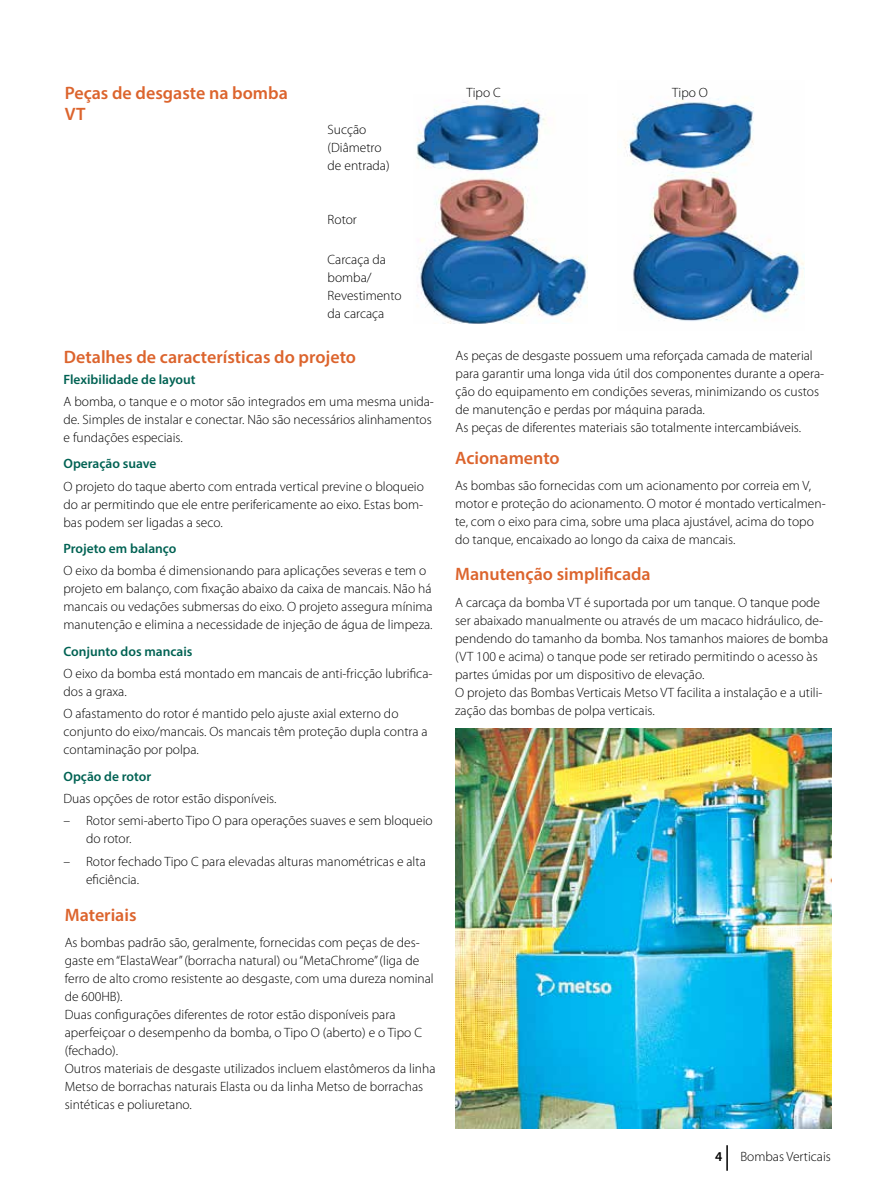
<style>
.page{position:relative;width:893px;height:1191px;background:#fff}
.page>*{position:absolute;margin:0;border:0;box-sizing:border-box;transform-origin:0 0}
.t1{font:600 18px "Myriad Pro";color:#dc642d}
.t2{font:300 13.5px/18px "Myriad Pro";color:#000}
.t3{font:600 13.5px "Myriad Pro";color:#006253}
.t4{font:600 13.5px "Myriad Pro";color:#000}
</style>
<div class="page">
<hr style="left:726px;top:1145px;width:2px;height:25px;background:#000">
<img style="left:624px;top:98px;width:181px;height:223px">
<img style="left:416px;top:100px;width:172px;height:223px">
<img style="left:455px;top:729px;width:376px;height:399px">
<h1 class="t1" style="left:65px;top:82px;width:225px">Peças de desgaste na bomba</h1>
<p class="t2" style="left:466px;top:84px;width:36px">Tipo C</p>
<p class="t2" style="left:672px;top:84px;width:37px">Tipo O</p>
<h1 class="t1" style="left:65px;top:103px;width:22px">VT</h1>
<p class="t2" style="left:328px;top:120px;width:63px">Sucção (Diâmetro de entrada)</p>
<p class="t2" style="left:328px;top:210px;width:31px">Rotor</p>
<p class="t2" style="left:328px;top:250px;width:76px">Carcaça da bomba/<br>Revestimento da carcaça</p>
<h1 class="t1" style="left:64px;top:345px;width:294px">Detalhes de características do projeto</h1>
<p class="t3" style="left:64px;top:370px;width:134px">Flexibilidade de layout</p>
<p class="t2" style="left:64px;top:392px;width:372px">A bomba, o tanque e o motor são integrados em uma mesma unida&shy;de. Simples de instalar e conectar. Não são necessários alinhamentos e fundações especiais.</p>
<p class="t3" style="left:64px;top:455px;width:94px">Operação suave</p>
<p class="t2" style="left:64px;top:477px;width:362px;text-align:justify">O projeto do taque aberto com entrada vertical previne o bloqueio do ar permitindo que ele entre perifericamente ao eixo. Estas bom&shy;bas podem ser ligadas a seco.</p>
<p class="t3" style="left:64px;top:540px;width:114px">Projeto em balanço</p>
<p class="t2" style="left:64px;top:562px;width:371px">O eixo da bomba é dimensionando para aplicações severas e tem o projeto em balanço, com fixação abaixo da caixa de mancais. Não há mancais ou vedações submersas do eixo. O projeto assegura mínima manutenção e elimina a necessidade de injeção de água de limpeza.</p>
<p class="t3" style="left:64px;top:643px;width:131px">Conjunto dos mancais</p>
<p class="t2" style="left:64px;top:665px;width:370px">O eixo da bomba está montado em mancais de anti-fricção lubrifica&shy;dos a graxa.</p>
<p class="t2" style="left:64px;top:705px;width:366px">O afastamento do rotor é mantido pelo ajuste axial externo do conjunto do eixo/mancais. Os mancais têm proteção dupla contra a contaminação por polpa.</p>
<p class="t3" style="left:64px;top:768px;width:89px">Opção de rotor</p>
<p class="t2" style="left:64px;top:790px;width:215px">Duas opções de rotor estão disponíveis.</p>
<p class="t2" style="left:86px;top:812px;width:348px;text-indent:-23px">– Rotor semi-aberto Tipo O para operações suaves e sem bloqueio do rotor.</p>
<p class="t2" style="left:86px;top:852px;width:341px;text-indent:-23px">– Rotor fechado Tipo C para elevadas alturas manométricas e alta eficiência.</p>
<h1 class="t1" style="left:65px;top:903px;width:73px">Materiais</h1>
<p class="t2" style="left:65px;top:933px;width:372px">As bombas padrão são, geralmente, fornecidas com peças de des&shy;gaste em “ElastaWear” (borracha natural) ou “MetaChrome” (liga de ferro de alto cromo resistente ao desgaste, com uma dureza nominal de 600HB).<br>Duas configurações diferentes de rotor estão disponíveis para aperfeiçoar o desempenho da bomba, o Tipo O (aberto) e o Tipo C (fechado).<br>Outros materiais de desgaste utilizados incluem elastômeros da linha Metso de borrachas naturais Elasta ou da linha Metso de borrachas sintéticas e poliuretano.</p>
<p class="t2" style="left:456px;top:347px;width:370px">As peças de desgaste possuem uma reforçada camada de material para garantir uma longa vida útil dos componentes durante a opera&shy;ção do equipamento em condições severas, minimizando os custos de manutenção e perdas por máquina parada.<br>As peças de diferentes materiais são totalmente intercambiáveis.</p>
<h1 class="t1" style="left:455px;top:446px;width:106px">Acionamento</h1>
<p class="t2" style="left:455px;top:477px;width:372px">As bombas são fornecidas com um acionamento por correia em V, motor e proteção do acionamento. O motor é montado verticalmen&shy;te, com o eixo para cima, sobre uma placa ajustável, acima do topo do tanque, encaixado ao longo da caixa de mancais.</p>
<h1 class="t1" style="left:455px;top:563px;width:197px">Manutenção simplificada</h1>
<p class="t2" style="left:455px;top:593px;width:375px">A carcaça da bomba VT é suportada por um tanque. O tanque pode ser abaixado manualmente ou através de um macaco hidráulico, de&shy;pendendo do tamanho da bomba. Nos tamanhos maiores de bomba (VT 100 e acima) o tanque pode ser retirado permitindo o acesso às partes úmidas por um dispositivo de elevação.<br>O projeto das Bombas Verticais Metso VT facilita a instalação e a utili&shy;zação das bombas de polpa verticais.</p>
<p class="t4" style="left:715px;top:1147px;width:9px">4</p>
<p class="t2" style="left:740px;top:1147px;width:92px">Bombas Verticais</p>
</div>
